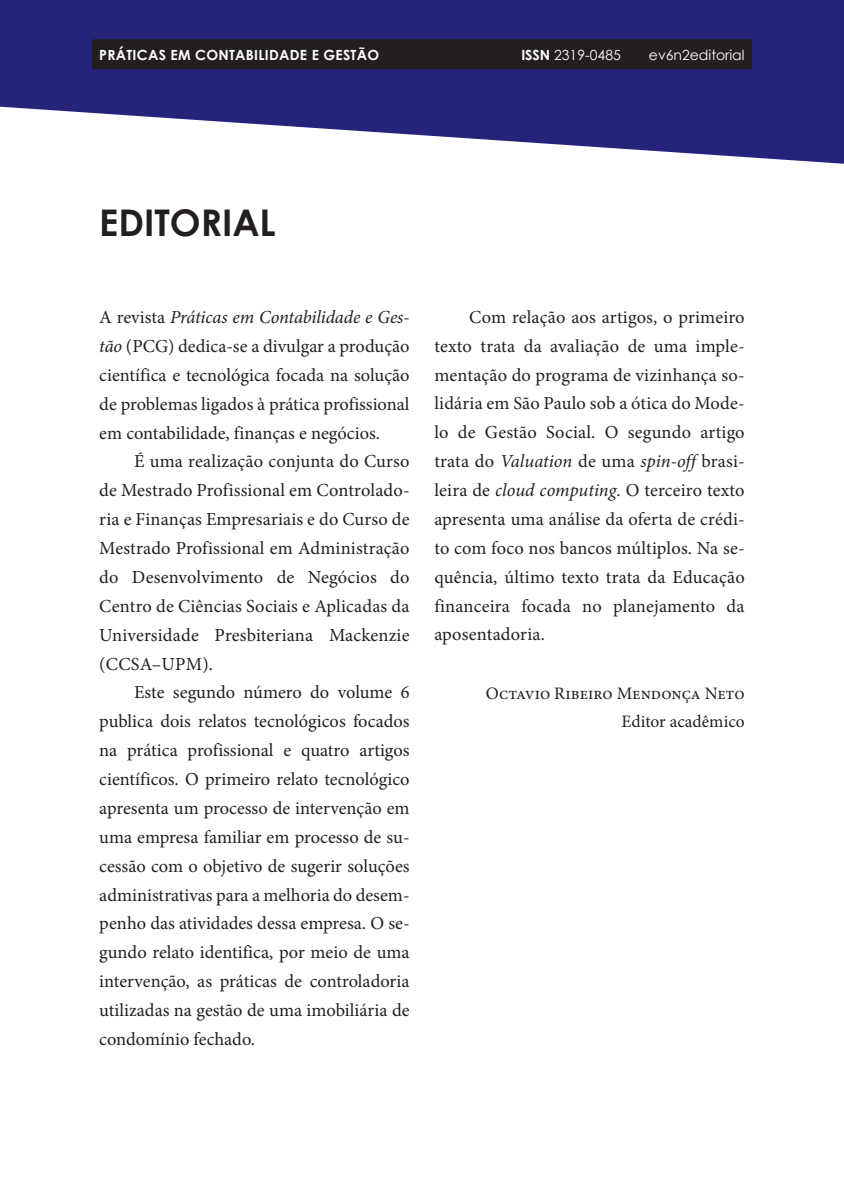
<style>
.page{position:relative;width:844px;height:1191px;background:#fff}
.page>*{position:absolute;margin:0;border:0;box-sizing:border-box;transform-origin:0 0}
.t1{font:700 36.75px "Century Gothic";color:#231f20}
.t2{font:18.38px/28.9px "Minion Pro";color:#231f20;text-align:justify}
.t3{font:17.5px/28.9px "Minion Pro";color:#231f20;text-align:right}
.t4{font:700 14px "Century Gothic";letter-spacing:.02em;color:#fff}
.t5{font:14px "Century Gothic";color:#fff}
.s1{font-weight:700}
.s2{font-style:italic}
</style>
<div class="page">
<svg style="left:0;top:0;width:843px;height:164px;fill:#26237b"></svg>
<div style="left:92px;top:39px;width:660px;height:30px;background:#231f20"></div>
<p class="t4" style="left:99px;top:44px;width:281px">PRÁTICAS EM CONTABILIDADE E GESTÃO</p>
<p class="t5" style="left:521px;top:45px;width:101px"><span class="s1">ISSN</span> 2319-0485</p>
<p class="t5" style="left:648px;top:45px;width:97px">ev6n2editorial</p>
<h1 class="t1" style="left:99px;top:195px;width:178px">EDITORIAL</h1>
<p class="t2" style="left:99px;top:303px;width:312px">A revista <span class="s2">Práticas em Contabilidade e Ges&shy;tão</span> (PCG) dedica-se a divulgar a produção científica e tecnológica focada na solução de problemas ligados à prática profissional em contabilidade, finanças e negócios.</p>
<p class="t2" style="left:99px;top:447px;width:312px;text-indent:35px">É uma realização conjunta do Curso de Mestrado Profissional em Controlado&shy;ria e Finanças Empresariais e do Curso de Mestrado Profissional em Administração do Desenvolvimento de Negócios do Centro de Ciências Sociais e Aplicadas da Universidade Presbiteriana Mackenzie (CCSA–UPM).</p>
<p class="t2" style="left:99px;top:678px;width:312px;text-indent:35px">Este segundo número do volume 6 publica dois relatos tecnológicos focados na prática profissional e quatro artigos científicos. O primeiro relato tecnológico apresenta um processo de intervenção em uma empresa familiar em processo de su&shy;cessão com o objetivo de sugerir soluções administrativas para a melhoria do desem&shy;penho das atividades dessa empresa. O se&shy;gundo relato identifica, por meio de uma intervenção, as práticas de controladoria utilizadas na gestão de uma imobiliária de condomínio fechado.</p>
<p class="t2" style="left:434px;top:302px;width:312px;text-indent:35px">Com relação aos artigos, o primeiro texto trata da avaliação de uma imple&shy;mentação do programa de vizinhança so&shy;lidária em São Paulo sob a ótica do Mode&shy;lo de Gestão Social. O segundo artigo trata do <span class="s2">Valuation</span> de uma <span class="s2">spin-off</span> brasi&shy;leira de <span class="s2">cloud computing</span>. O terceiro texto apresenta uma análise da oferta de crédi&shy;to com foco nos bancos múltiplos. Na se&shy;quência, último texto trata da Educação financeira focada no planejamento da aposentadoria.</p>
<p class="t3" style="left:485px;top:678px;width:260px">Octavio Ribeiro Mendonça Neto<br>Editor acadêmico</p>
</div>
